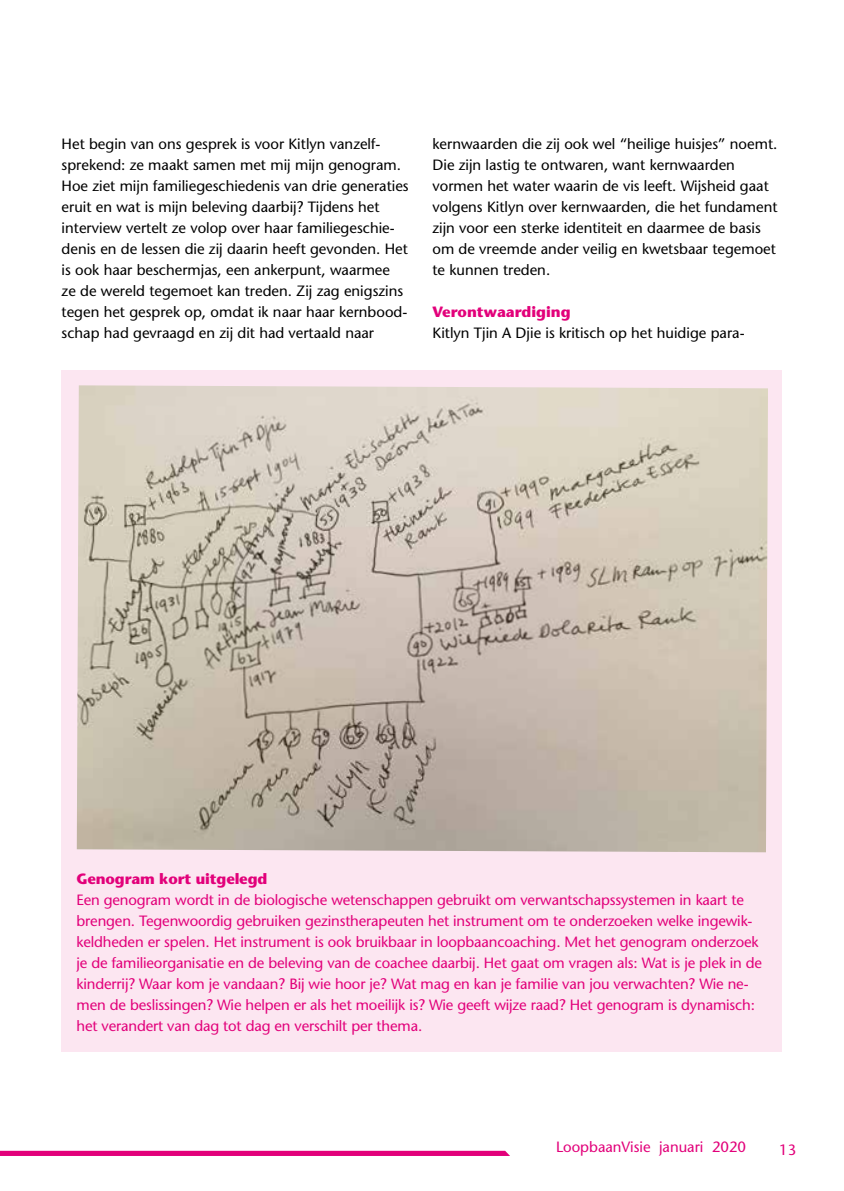
<style>
.page{position:relative;width:844px;height:1191px;background:#fff}
.page>*{position:absolute;margin:0;border:0;box-sizing:border-box;transform-origin:0 0}
.t1{font:14.88px/21px "Stone Sans";color:#000}
.t2{font:14.88px/21px "Stone Sans";letter-spacing:-.01em;color:#e2007a}
.t3{font:700 14.88px "Stone Sans";letter-spacing:-.01em;color:#e2007a}
</style>
<div class="page">
<svg style="left:0;top:1150px;width:510px;height:6px;background:#e5248c"></svg>
<div style="left:62px;top:371px;width:719px;height:681px;background:#fce6f1"></div>
<img style="left:77px;top:385px;width:690px;height:467px">
<p class="t1" style="left:62px;top:133px;width:348px">Het begin van ons gesprek is voor Kitlyn vanzelf&shy;sprekend: ze maakt samen met mij mijn genogram.<br>Hoe ziet mijn familiegeschiedenis van drie generaties eruit en wat is mijn beleving daarbij? Tijdens het interview vertelt ze volop over haar familiegeschie&shy;denis en de lessen die zij daarin heeft gevonden. Het is ook haar beschermjas, een ankerpunt, waarmee<br>ze de wereld tegemoet kan treden. Zij zag enigszins tegen het gesprek op, omdat ik naar haar kernbood&shy;schap had gevraagd en zij dit had vertaald naar</p>
<p class="t1" style="left:432px;top:133px;width:346px">kernwaarden die zij ook wel “heilige huisjes” noemt.<br>Die zijn lastig te ontwaren, want kernwaarden vormen het water waarin de vis leeft. Wijsheid gaat volgens Kitlyn over kernwaarden, die het fundament zijn voor een sterke identiteit en daarmee de basis om de vreemde ander veilig en kwetsbaar tegemoet te kunnen treden.</p>
<p class="t3" style="left:432px;top:302px;width:140px">Verontwaardiging</p>
<p class="t1" style="left:432px;top:322px;width:313px">Kitlyn Tjin A Djie is kritisch op het huidige para-</p>
<p class="t3" style="left:76px;top:869px;width:192px">Genogram kort uitgelegd</p>
<p class="t2" style="left:76px;top:889px;width:687px">Een genogram wordt in de biologische wetenschappen gebruikt om verwantschapssystemen in kaart te brengen. Tegenwoordig gebruiken gezinstherapeuten het instrument om te onderzoeken welke ingewik&shy;keldheden er spelen. Het instrument is ook bruikbaar in loopbaancoaching. Met het genogram onderzoek je de familieorganisatie en de beleving van de coachee daarbij. Het gaat om vragen als: Wat is je plek in de kinderrij? Waar kom je vandaan? Bij wie hoor je? Wat mag en kan je familie van jou verwachten? Wie ne&shy;men de beslissingen? Wie helpen er als het moeilijk is? Wie geeft wijze raad? Het genogram is dynamisch: het verandert van dag tot dag en verschilt per thema.</p>
<p class="t2" style="left:556px;top:1136px;width:192px">LoopbaanVisie januari 2020</p>
<p class="t2" style="left:779px;top:1139px;width:19px">13</p>
</div>
